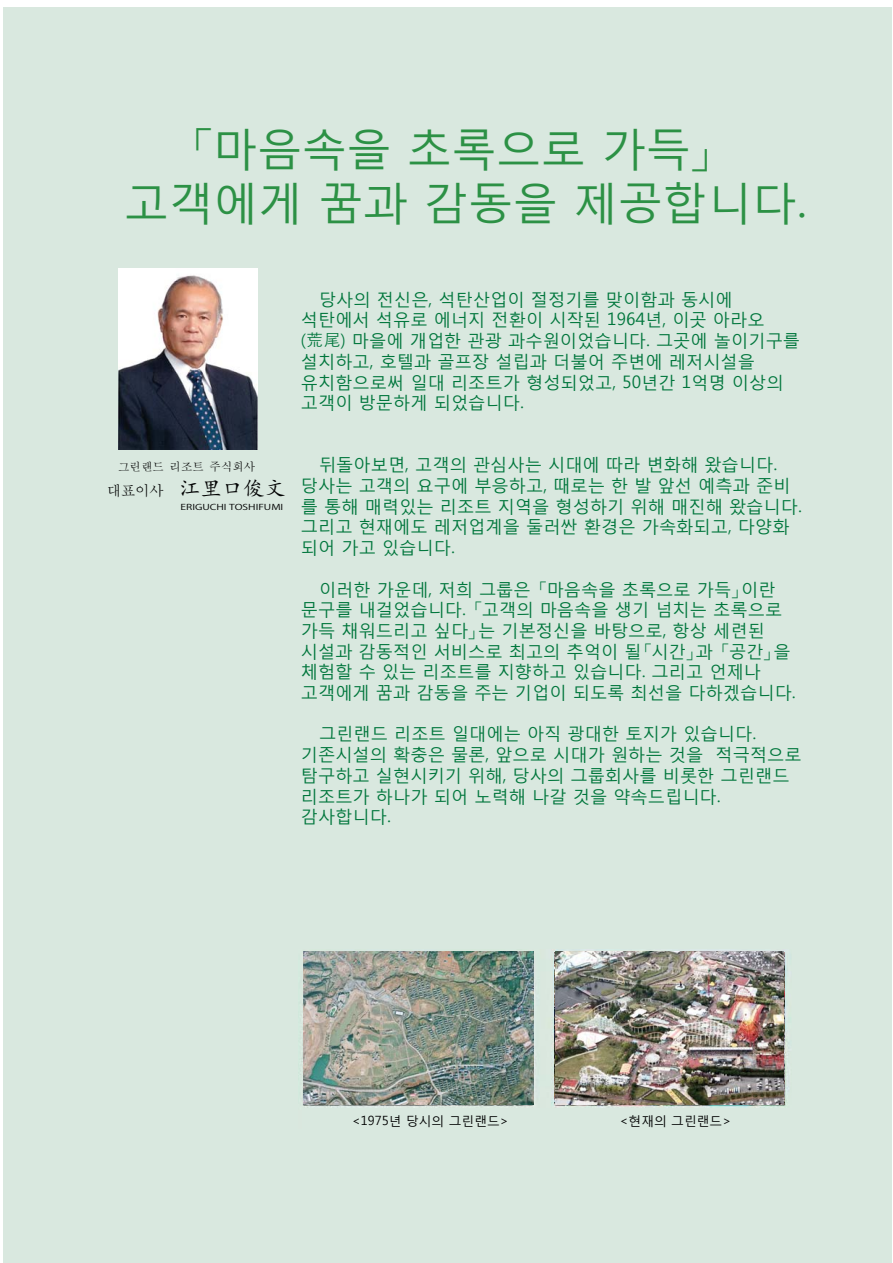
<style>
.page{position:relative;width:893px;height:1263px;background:#fff}
.page>*{position:absolute;margin:0;border:0;box-sizing:border-box;transform-origin:0 0}
.t1{font:44.7px/53.6px "Malgun Gothic";color:#2c9145}
.t2{font:21.45px "Kai Ti";color:#010202}
.t3{font:17.25px/20.7px "Malgun Gothic";color:#00763c}
.t4{font:12.75px "Malgun Gothic";color:#010202}
.t5{font:500 11.4px "Adobe Myungjo Std";color:#010202}
.t6{font:8.1px "Koz Go Pro Regular 90 msp RKSJ H";color:#010202;scale:1.33 1}
.s1{font-family:"Dotum"}
.s2{font-family:"Adobe Myungjo Std";font-weight:500;font-size:14.25px}
</style>
<div class="page">
<div style="left:4px;top:7px;width:888px;height:1256px;background:#d9e8df"></div>
<img style="left:300px;top:950px;width:489px;height:158px">
<img style="left:119px;top:268px;width:138px;height:181px">
<img style="left:555px;top:951px;width:228px;height:154px">
<img style="left:304px;top:951px;width:229px;height:154px">
<h1 class="t1" style="left:124px;top:118px;width:684px;text-indent:63px">「마음속을 초록으로 가득」고객에게 꿈과 감동을 제공합니다.</h1>
<p class="t3" style="left:301px;top:287px;width:501px;text-indent:18px">당사의 전신은, 석탄산업이 절정기를 맞이함과 동시에 석탄에서 석유로 에너지 전환이 시작된 1964년, 이곳 아라오<br>(<span class="s1">荒尾</span>) 마을에 개업한 관광 과수원이었습니다. 그곳에 놀이기구를 설치하고, 호텔과 골프장 설립과 더불어 주변에 레저시설을 유치함으로써 일대 리조트가 형성되었고, 50년간 1억명 이상의 고객이 방문하게 되었습니다.</p>
<p class="t5" style="left:118px;top:462px;width:139px">그린랜드 리조트 주식회사</p>
<p class="t2" style="left:107px;top:478px;width:181px"><span class="s2">대표이사</span> 江里口俊文</p>
<p class="t6" style="left:181px;top:504px;width:79px">ERIGUCHI TOSHIFUMI</p>
<p class="t3" style="left:301px;top:453px;width:502px;text-indent:18px">뒤돌아보면, 고객의 관심사는 시대에 따라 변화해 왔습니다. 당사는 고객의 요구에 부응하고, 때로는 한 발 앞선 예측과 준비 를 통해 매력있는 리조트 지역을 형성하기 위해 매진해 왔습니다. 그리고 현재에도 레저업계을 둘러싼 환경은 가속화되고, 다양화 되어 가고 있습니다.</p>
<p class="t3" style="left:301px;top:577px;width:496px;text-indent:18px">이러한 가운데, 저희 그룹은 「마음속을 초록으로 가득」이란 문구를 내걸었습니다. 「고객의 마음속을 생기 넘치는 초록으로 가득 채워드리고 싶다」는 기본정신을 바탕으로, 항상 세련된 시설과 감동적인 서비스로 최고의 추억이 될「시간」과 「공간」을 체험할 수 있는 리조트를 지향하고 있습니다. 그리고 언제나 고객에게 꿈과 감동을 주는 기업이 되도록 최선을 다하겠습니다.</p>
<p class="t3" style="left:301px;top:722px;width:502px;text-indent:18px">그린랜드 리조트 일대에는 아직 광대한 토지가 있습니다. 기존시설의 확충은 물론, 앞으로 시대가 원하는 것을 적극적으로 탐구하고 실현시키기 위해, 당사의 그룹회사를 비롯한 그린랜드 리조트가 하나가 되어 노력해 나갈 것을 약속드립니다. 감사합니다.</p>
<p class="t4" style="left:352px;top:1112px;width:158px">&lt;1975년 당시의 그린랜드&gt;</p>
<p class="t4" style="left:620px;top:1112px;width:113px">&lt;현재의 그린랜드&gt;</p>
</div>
